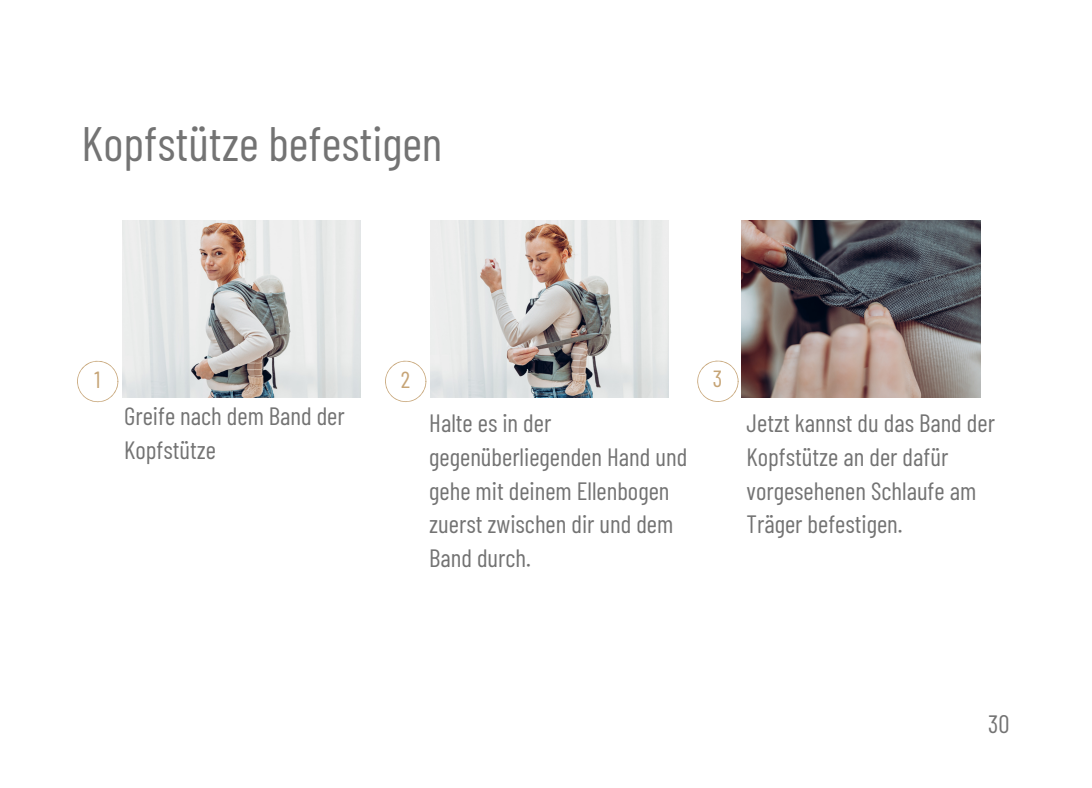
<style>
.page{position:relative;width:1092px;height:788px;background:#fff}
.page>*{position:absolute;margin:0;border:0;box-sizing:border-box;transform-origin:0 0}
.t1{font:48.25px "Barlow Condensed";color:#737373}
.t2{font:25px/33.8px "Barlow Condensed";color:#737373}
.t3{font:23.25px "Barlow Condensed";color:#c6a476}
</style>
<div class="page">
<svg style="left:118px;top:378px;width:243px;height:20px"></svg>
<img style="left:122px;top:220px;width:239px;height:177px">
<svg style="left:426px;top:220px;width:243px;height:178px"></svg>
<img style="left:430px;top:220px;width:238px;height:177px">
<svg style="left:738px;top:220px;width:243px;height:178px"></svg>
<img style="left:741px;top:220px;width:239px;height:177px">
<svg style="left:77px;top:361px;width:41px;height:41px"></svg>
<svg style="left:385px;top:360px;width:41px;height:42px"></svg>
<svg style="left:697px;top:360px;width:41px;height:42px"></svg>
<p class="t1" style="left:82px;top:112px;width:362px">Kopfstütze befestigen</p>
<p class="t3" style="left:94px;top:364px;width:7px">1</p>
<p class="t3" style="left:400px;top:364px;width:11px">2</p>
<p class="t3" style="left:712px;top:364px;width:11px">3</p>
<p class="t2" style="left:124px;top:398px;width:222px">Greife nach dem Band der<br>Kopfstütze</p>
<p class="t2" style="left:429px;top:405px;width:259px">Halte es in der gegenüberliegenden Hand und gehe mit deinem Ellenbogen zuerst zwischen dir und dem<br>Band durch.</p>
<p class="t2" style="left:746px;top:405px;width:250px">Jetzt kannst du das Band der<br>Kopfstütze an der dafür vorgesehenen Schlaufe am<br>Träger befestigen.</p>
<p class="t2" style="left:987px;top:706px;width:23px">30</p>
</div>
